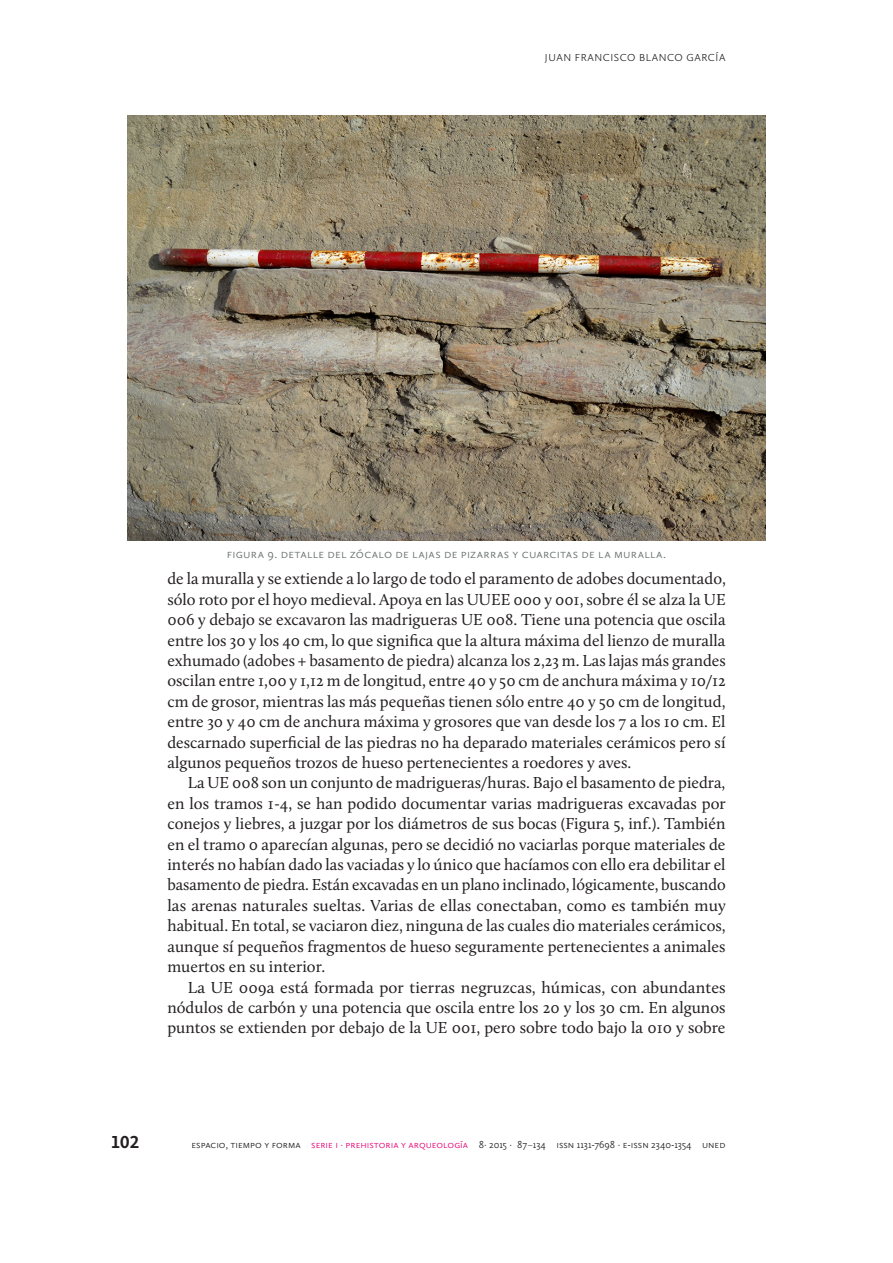
<style>
.page{position:relative;width:893px;height:1263px;background:#fff}
.page>*{position:absolute;margin:0;border:0;box-sizing:border-box;transform-origin:0 0}
.t1{font:700 18px "Calluna Sans";color:#231f20}
.Cuerpo{font:16.5px/20.4px "Calluna";color:#231f20;text-align:justify}
.Imagen_Pie{font:300 12.75px "Calluna Sans";letter-spacing:.02em;color:#67706e}
.t2{font:300 10.5px "Calluna Sans";color:#231f20}
.t3{font:300 10.5px "Calluna Sans";color:#e60275}
.s1{color:#e60275}
.s2{font-weight:400;color:#67706e}
</style>
<div class="page">
<img style="left:128px;top:116px;width:637px;height:425px">
<p class="t2" style="left:545px;top:52px;width:12px">Juan</p>
<p class="t2" style="left:575px;top:52px;width:14px">Francisco</p>
<p class="t2" style="left:639px;top:52px;width:15px">Blanco</p>
<p class="t2" style="left:686px;top:52px;width:15px">García</p>
<p class="Imagen_Pie" style="left:227px;top:546px;width:258px">Figura 9. Detalle del zócalo de lajas de pizarras</p>
<p class="Imagen_Pie" style="left:513px;top:546px;width:31px">y cuarcitas</p>
<p class="Imagen_Pie" style="left:582px;top:546px;width:86px">de la muralla.</p>
<p class="Cuerpo" style="left:167px;top:568px;width:560px">de la muralla y se extiende a lo largo de todo el paramento de adobes documentado, sólo roto por el hoyo medieval. Apoya en las UUEE 000 y 001, sobre él se alza la UE 006 y debajo se excavaron las madrigueras UE 008. Tiene una potencia que oscila entre los 30 y los 40 cm, lo que significa que la altura máxima del lienzo de muralla exhumado (adobes + basamento de piedra) alcanza los 2,23 m. Las lajas más grandes oscilan entre 1,00 y 1,12 m de longitud, entre 40 y 50 cm de anchura máxima y 10/12 cm de grosor, mientras las más pequeñas tienen sólo entre 40 y 50 cm de longitud, entre 30 y 40 cm de anchura máxima y grosores que van desde los 7 a los 10 cm. El descarnado superficial de las piedras no ha deparado materiales cerámicos pero sí algunos pequeños trozos de hueso pertenecientes a roedores y aves.</p>
<p class="Cuerpo" style="left:167px;top:772px;width:560px;text-indent:20px">La UE 008 son un conjunto de madrigueras/huras. Bajo el basamento de piedra, en los tramos 1-4, se han podido documentar varias madrigueras excavadas por conejos y liebres, a juzgar por los diámetros de sus bocas (Figura 5, inf.). También en el tramo 0 aparecían algunas, pero se decidió no vaciarlas porque materiales de interés no habían dado las vaciadas y lo único que hacíamos con ello era debilitar el basamento de piedra. Están excavadas en un plano inclinado, lógicamente, buscando las arenas naturales sueltas. Varias de ellas conectaban, como es también muy habitual. En total, se vaciaron diez, ninguna de las cuales dio materiales cerámicos, aunque sí pequeños fragmentos de hueso seguramente pertenecientes a animales muertos en su interior.</p>
<p class="Cuerpo" style="left:167px;top:977px;width:560px;text-indent:20px">La UE 009a está formada por tierras negruzcas, húmicas, con abundantes nódulos de carbón y una potencia que oscila entre los 20 y los 30 cm. En algunos puntos se extienden por debajo de la UE 001, pero sobre todo bajo la 010 y sobre</p>
<p class="t1" style="left:112px;top:1131px;width:29px">102</p>
<p class="t2" style="left:191px;top:1138px;width:130px">ESPACIO, TIEMPO Y FORMA <span class="s1">Serie</span></p>
<p class="t3" style="left:335px;top:1138px;width:37px">I · prehistoria</p>
<p class="t2" style="left:401px;top:1138px;width:235px"><span class="s1">y arqueo logía</span> 8· 2015 · 87<span class="s2">–</span>134 ISSN 1131-7698 · e-issn</p>
<p class="t2" style="left:651px;top:1138px;width:76px">2340-1354 U NED</p>
</div>
